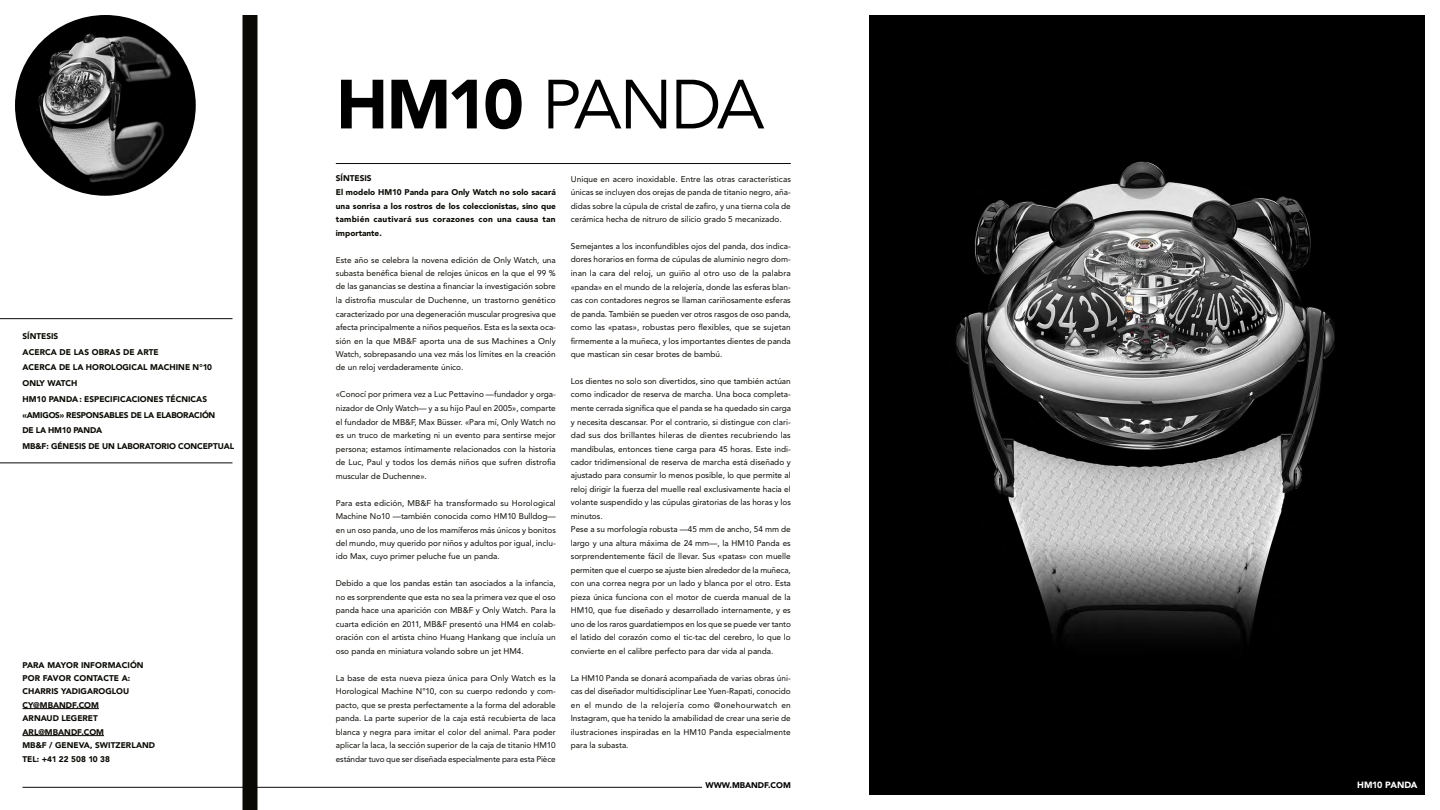
<style>
.page{position:relative;width:1440px;height:810px;background:#fff}
.page>*{position:absolute;margin:0;border:0;box-sizing:border-box;transform-origin:0 0}
.t1{font:68.78px "Avenir";letter-spacing:-.05em;color:#000}
.t2{font:900 9px "Avenir LT Std";letter-spacing:-.03em;color:#fff}
.t3{font:8.25px/13.5px "Avenir LT Std";color:#0b0904;text-align:justify}
.t4{font:900 8.25px/15.8px "Avenir LT Std";color:#0b0904}
.t5{font:900 8.25px/13.5px "Avenir";color:#0b0904}
.t6{font:900 8.25px "Avenir";color:#000}
.s1{font-weight:900}
</style>
<div class="page">
<hr style="left:22px;top:787px;width:680px;height:1px;background:#0b0904">
<hr style="left:336px;top:163px;width:455px;height:1px;background:#0b0904">
<img style="left:15px;top:15px;width:181px;height:181px;border-radius:90px">
<div style="left:242px;top:15px;width:15px;height:795px;background:#0b0904"></div>
<hr style="left:0;top:318px;width:232px;height:1px;background:#0b0904">
<hr style="left:0;top:463px;width:232px;height:1px;background:#0b0904">
<hr style="left:22px;top:708px;width:77px;height:1px;background:#0b0904">
<hr style="left:22px;top:735px;width:82px;height:1px;background:#0b0904">
<svg style="left:869px;top:15px;width:556px;height:780px;background:#222"></svg>
<p class="t4" style="left:22px;top:328px;width:213px">SÍNTESIS<br>ACERCA DE LAS OBRAS DE ARTE<br>ACERCA DE LA HOROLOGICAL MACHINE N°10<br>ONLY WATCH<br>HM10 PANDA: ESPECIFICACIONES TÉCNICAS «AMIGOS» RESPONSABLES DE LA ELABORACIÓN<br>DE LA HM10 PANDA<br>MB&amp;F: GÉNESIS DE UN LABORATORIO CONCEPTUAL</p>
<p class="t4" style="left:22px;top:658px;width:123px;line-height:13.5px">PARA MAYOR INFORMACIÓN<br>POR FAVOR CONTACTE A:</p>
<p class="t5" style="left:22px;top:685px;width:134px">CHARRIS YADIGAROGLOU<br>CY@MBANDF.COM<br>ARNAUD LEGERET<br>ARL@MBANDF.COM<br>MB&amp;F / GENEVA, SWITZERLAND<br>TEL: +41 22 508 10 38</p>
<h1 class="t1" style="left:336px;top:64px;width:430px"><span class="s1">HM10</span> PANDA</h1>
<p class="t4" style="left:336px;top:172px;width:222px;line-height:13.5px">SÍNTESIS<br>El modelo HM10 Panda para Only Watch no solo sacará una sonrisa a los rostros de los coleccionistas, sino que también cautivará sus corazones con una causa tan importante.</p>
<p class="t3" style="left:336px;top:253px;width:222px">Este año se celebra la novena edición de Only Watch, una subasta benéfica bienal de relojes únicos en la que el 99 % de las ganancias se destina a financiar la investigación sobre la distrofia muscular de Duchenne, un trastorno genético caracterizado por una degeneración muscular progresiva que afecta principalmente a niños pequeños. Esta es la sexta oca&shy;sión en la que MB&amp;F aporta una de sus Machines a Only Watch, sobrepasando una vez más los límites en la creación de un reloj verdaderamente único.</p>
<p class="t3" style="left:336px;top:388px;width:222px">«Conocí por primera vez a Luc Pettavino —fundador y orga&shy;nizador de Only Watch— y a su hijo Paul en 2005», comparte el fundador de MB&amp;F, Max Büsser. «Para mí, Only Watch no es un truco de marketing ni un evento para sentirse mejor persona; estamos íntimamente relacionados con la historia de Luc, Paul y todos los demás niños que sufren distrofia muscular de Duchenne».</p>
<p class="t3" style="left:336px;top:496px;width:222px">Para esta edición, MB&amp;F ha transformado su Horological Machine No10 —también conocida como HM10 Bulldog— en un oso panda, uno de los mamíferos más únicos y bonitos del mundo, muy querido por niños y adultos por igual, inclu&shy;ido Max, cuyo primer peluche fue un panda.</p>
<p class="t3" style="left:336px;top:577px;width:222px">Debido a que los pandas están tan asociados a la infancia, no es sorprendente que esta no sea la primera vez que el oso panda hace una aparición con MB&amp;F y Only Watch. Para la cuarta edición en 2011, MB&amp;F presentó una HM4 en colab&shy;oración con el artista chino Huang Hankang que incluía un oso panda en miniatura volando sobre un jet HM4.</p>
<p class="t3" style="left:336px;top:671px;width:222px">La base de esta nueva pieza única para Only Watch es la Horological Machine N°10, con su cuerpo redondo y com&shy;pacto, que se presta perfectamente a la forma del adorable panda. La parte superior de la caja está recubierta de laca blanca y negra para imitar el color del animal. Para poder aplicar la laca, la sección superior de la caja de titanio HM10 estándar tuvo que ser diseñada especialmente para esta Pièce</p>
<p class="t3" style="left:571px;top:172px;width:222px">Unique en acero inoxidable. Entre las otras características únicas se incluyen dos orejas de panda de titanio negro, aña&shy;didas sobre la cúpula de cristal de zafiro, y una tierna cola de cerámica hecha de nitruro de silicio grado 5 mecanizado.</p>
<p class="t3" style="left:571px;top:239px;width:222px">Semejantes a los inconfundibles ojos del panda, dos indica&shy;dores horarios en forma de cúpulas de aluminio negro dom&shy;inan la cara del reloj, un guiño al otro uso de la palabra «panda» en el mundo de la relojería, donde las esferas blan&shy;cas con contadores negros se llaman cariñosamente esferas de panda. También se pueden ver otros rasgos de oso panda, como las «patas», robustas pero flexibles, que se sujetan firmemente a la muñeca, y los importantes dientes de panda que mastican sin cesar brotes de bambú.</p>
<p class="t3" style="left:571px;top:374px;width:222px;text-align:left">Los dientes no solo son divertidos, sino que también actúan como indicador de reserva de marcha. Una boca completa&shy;mente cerrada significa que el panda se ha quedado sin carga y necesita descansar. Por el contrario, si distingue con clari&shy;dad sus dos brillantes hileras de dientes recubriendo las mandíbulas, entonces tiene carga para 45 horas. Este indi&shy;cador tridimensional de reserva de marcha está diseñado y ajustado para consumir lo menos posible, lo que permite al reloj dirigir la fuerza del muelle real exclusivamente hacia el volante suspendido y las cúpulas giratorias de las horas y los minutos.<br>Pese a su morfología robusta —45 mm de ancho, 54 mm de largo y una altura máxima de 24 mm—, la HM10 Panda es sorprendentemente fácil de llevar. Sus «patas» con muelle permiten que el cuerpo se ajuste bien alrededor de la muñeca, con una correa negra por un lado y blanca por el otro. Esta pieza única funciona con el motor de cuerda manual de la HM10, que fue diseñado y desarrollado internamente, y es uno de los raros guardatiempos en los que se puede ver tanto el latido del corazón como el tic-tac del cerebro, lo que lo convierte en el calibre perfecto para dar vida al panda.</p>
<p class="t3" style="left:571px;top:671px;width:222px">La HM10 Panda se donará acompañada de varias obras úni&shy;cas del diseñador multidisciplinar Lee Yuen-Rapati, conocido en el mundo de la relojería como @onehourwatch en Instagram, que ha tenido la amabilidad de crear una serie de ilustraciones inspiradas en la HM10 Panda especialmente para la subasta.</p>
<p class="t6" style="left:705px;top:778px;width:87px">WWW.MBANDF.COM</p>
<p class="t2" style="left:1357px;top:779px;width:62px">HM10 PANDA</p>
</div>
